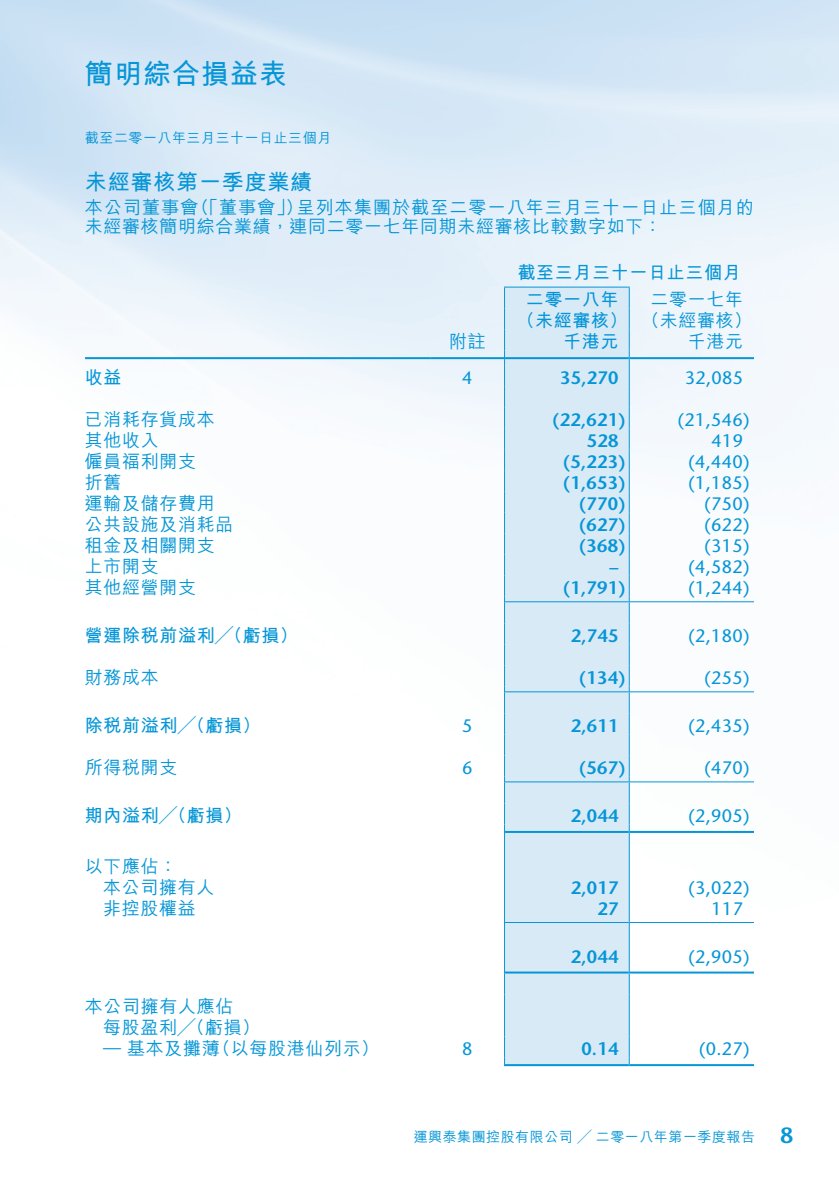
<style>
.page{position:relative;width:839px;height:1191px;background:#fff}
.page>*{position:absolute;margin:0;border:0;box-sizing:border-box;transform-origin:0 0}
.t1{font:700 28px "M Hei HK";letter-spacing:.035em;color:#0696d7}
._01_H1{font:700 22px "M Hei HK";letter-spacing:.035em;color:#0696d7}
.t2{font:600 22px "Stone Sans Std";color:#0696d7}
._50_Table_txt{font:500 18px "M Hei HK";letter-spacing:.035em;color:#0696d7}
._50_Table_txt-2{font:500 18px "Stone Sans Std";letter-spacing:.015em;color:#0696d7}
._50_Table_txt-3{font:600 18px "Stone Sans Std";letter-spacing:.015em;color:#0696d7}
._50_Table_txt-4{font:700 18px "M Hei HK";letter-spacing:.035em;color:#0696d7}
._00_txt{font:500 18px/19px "M Hei HK";letter-spacing:.035em;color:#0696d7}
._00_txt-2{font:500 18px "M Hei HK";letter-spacing:.06em;color:#0696d7}
.t3{font:500 14px "M Hei HK";letter-spacing:.035em;color:#0696d7}
</style>
<div class="page">
<div style="left:505px;top:287px;width:124px;height:777px;background:#d9eaf7"></div>
<hr style="left:504px;top:286px;width:126px;height:1px;background:#0696d7">
<hr style="left:504px;top:994px;width:1px;height:42px;background:#0696d7">
<hr style="left:629px;top:994px;width:1px;height:42px;background:#0696d7">
<svg style="left:504px;top:1036px;width:1px;height:30px"></svg>
<svg style="left:629px;top:1036px;width:1px;height:30px"></svg>
<svg style="left:504px;top:287px;width:1px;height:707px"></svg>
<svg style="left:629px;top:287px;width:1px;height:707px"></svg>
<hr style="left:85px;top:357px;width:346px;height:2px;background:#0696d7">
<hr style="left:431px;top:357px;width:73px;height:2px;background:#0696d7">
<hr style="left:505px;top:357px;width:124px;height:2px;background:#0696d7">
<hr style="left:630px;top:357px;width:124px;height:2px;background:#0696d7">
<hr style="left:505px;top:601px;width:124px;height:1px;background:#0696d7">
<hr style="left:630px;top:601px;width:124px;height:1px;background:#0696d7">
<hr style="left:505px;top:691px;width:124px;height:1px;background:#0696d7">
<hr style="left:630px;top:691px;width:124px;height:1px;background:#0696d7">
<hr style="left:505px;top:781px;width:124px;height:1px;background:#0696d7">
<hr style="left:630px;top:781px;width:124px;height:1px;background:#0696d7">
<hr style="left:505px;top:831px;width:124px;height:2px;background:#0696d7">
<hr style="left:630px;top:831px;width:124px;height:2px;background:#0696d7">
<hr style="left:505px;top:922px;width:124px;height:1px;background:#0696d7">
<hr style="left:630px;top:922px;width:124px;height:1px;background:#0696d7">
<hr style="left:505px;top:971px;width:124px;height:2px;background:#0696d7">
<hr style="left:630px;top:971px;width:124px;height:2px;background:#0696d7">
<hr style="left:505px;top:1064px;width:124px;height:2px;background:#0696d7">
<hr style="left:630px;top:1064px;width:124px;height:2px;background:#0696d7">
<p class="t1" style="left:85px;top:54px;width:204px">簡明綜合損益表</p>
<p class="t3" style="left:85px;top:127px;width:248px">截至二零一八年三月三十一日止三個月</p>
<p class="_01_H1" style="left:85px;top:166px;width:229px">未經審核第一季度業績</p>
<p class="_00_txt-2" style="left:297px;top:195px;width:459px">呈列本集團於截至二零一八年三月三十一日止三個月的</p>
<p class="_00_txt" style="left:85px;top:197px;width:578px">本公司董事會<br>未經審核簡明綜合業績，連同二零一七年同期未經審核比較數字如下：</p>
<p class="_50_Table_txt-4" style="left:518px;top:259px;width:225px">截至三月三十一日止三個月</p>
<p class="_50_Table_txt" style="left:650px;top:286px;width:94px">二零一七年</p>
<p class="_00_txt-2" style="left:191px;top:195px;width:114px">（「董事會」）</p>
<p class="_50_Table_txt-4" style="left:526px;top:286px;width:94px">二零一八年</p>
<p class="_50_Table_txt-4" style="left:517px;top:307px;width:112px">（未經審核）</p>
<p class="_50_Table_txt" style="left:641px;top:307px;width:112px">（未經審核(</p>
<p class="_50_Table_txt" style="left:449px;top:328px;width:38px">附註</p>
<p class="_50_Table_txt-4" style="left:563px;top:328px;width:57px">千港元</p>
<p class="_50_Table_txt" style="left:688px;top:328px;width:57px">千港元</p>
<p class="_50_Table_txt-4" style="left:85px;top:364px;width:38px">收益</p>
<p class="_50_Table_txt-2" style="left:462px;top:367px;width:12px">4</p>
<p class="_50_Table_txt-3" style="left:560px;top:367px;width:60px">35,270</p>
<p class="_50_Table_txt-2" style="left:685px;top:367px;width:60px">32,085</p>
<p class="_50_Table_txt" style="left:85px;top:406px;width:131px">已消耗存貨成本</p>
<p class="_50_Table_txt" style="left:85px;top:427px;width:75px">其他收入</p>
<p class="_50_Table_txt-3" style="left:552px;top:409px;width:75px">)22,621(</p>
<p class="_50_Table_txt-3" style="left:587px;top:430px;width:33px">528</p>
<p class="_50_Table_txt-2" style="left:678px;top:409px;width:73px">)21,546(</p>
<p class="_50_Table_txt-2" style="left:712px;top:430px;width:33px">419</p>
<p class="_50_Table_txt" style="left:85px;top:448px;width:113px">僱員福利開支</p>
<p class="_50_Table_txt" style="left:85px;top:469px;width:38px">折舊</p>
<p class="_50_Table_txt" style="left:85px;top:490px;width:131px">運輸及儲存費用</p>
<p class="_50_Table_txt" style="left:85px;top:511px;width:150px">公共設施及消耗品</p>
<p class="_50_Table_txt" style="left:85px;top:532px;width:131px">租金及相關開支</p>
<p class="_50_Table_txt" style="left:85px;top:553px;width:75px">上市開支</p>
<p class="_50_Table_txt" style="left:85px;top:574px;width:113px">其他經營開支</p>
<p class="_50_Table_txt-3" style="left:563px;top:451px;width:64px">)5,223(</p>
<p class="_50_Table_txt-2" style="left:688px;top:451px;width:63px">)4,440(</p>
<p class="_50_Table_txt-3" style="left:563px;top:472px;width:64px">)1,653(</p>
<p class="_50_Table_txt-2" style="left:688px;top:472px;width:63px">)1,185(</p>
<p class="_50_Table_txt-3" style="left:579px;top:493px;width:48px">)770(</p>
<p class="_50_Table_txt-2" style="left:705px;top:493px;width:46px">)750(</p>
<p class="_50_Table_txt-3" style="left:579px;top:514px;width:48px">)627(</p>
<p class="_50_Table_txt-2" style="left:705px;top:514px;width:46px">)622(</p>
<p class="_50_Table_txt-3" style="left:579px;top:535px;width:48px">)368(</p>
<p class="_50_Table_txt-2" style="left:705px;top:535px;width:46px">)315(</p>
<p class="_50_Table_txt-3" style="left:609px;top:556px;width:10px">–</p>
<p class="_50_Table_txt-2" style="left:688px;top:556px;width:63px">)4,582(</p>
<p class="_50_Table_txt-3" style="left:563px;top:577px;width:64px">)1,791(</p>
<p class="_50_Table_txt-2" style="left:688px;top:577px;width:63px">)1,244(</p>
<p class="_50_Table_txt-4" style="left:85px;top:622px;width:214px">營運除稅前溢利╱（虧損(</p>
<p class="_50_Table_txt-3" style="left:571px;top:625px;width:49px">2,745</p>
<p class="_50_Table_txt-2" style="left:688px;top:625px;width:63px">)2,180(</p>
<p class="_50_Table_txt" style="left:85px;top:664px;width:75px">財務成本</p>
<p class="_50_Table_txt-3" style="left:579px;top:667px;width:48px">)134(</p>
<p class="_50_Table_txt-2" style="left:705px;top:667px;width:46px">)255(</p>
<p class="_50_Table_txt-4" style="left:85px;top:712px;width:177px">除稅前溢利╱（虧損(</p>
<p class="_50_Table_txt-2" style="left:462px;top:715px;width:12px">5</p>
<p class="_50_Table_txt-3" style="left:571px;top:715px;width:49px">2,611</p>
<p class="_50_Table_txt-2" style="left:688px;top:715px;width:63px">)2,435(</p>
<p class="_50_Table_txt" style="left:85px;top:754px;width:94px">所得稅開支</p>
<p class="_50_Table_txt-2" style="left:462px;top:757px;width:12px">6</p>
<p class="_50_Table_txt-3" style="left:579px;top:757px;width:48px">)567(</p>
<p class="_50_Table_txt-2" style="left:705px;top:757px;width:46px">)470(</p>
<p class="_50_Table_txt-4" style="left:85px;top:802px;width:158px">期內溢利╱（虧損(</p>
<p class="_50_Table_txt" style="left:85px;top:853px;width:94px">以下應佔：</p>
<p class="_50_Table_txt-3" style="left:571px;top:805px;width:49px">2,044</p>
<p class="_50_Table_txt-2" style="left:688px;top:805px;width:63px">)2,905(</p>
<p class="_50_Table_txt" style="left:103px;top:874px;width:113px">本公司擁有人</p>
<p class="_50_Table_txt" style="left:103px;top:895px;width:94px">非控股權益</p>
<p class="_50_Table_txt-3" style="left:571px;top:876px;width:49px">2,017</p>
<p class="_50_Table_txt-3" style="left:597px;top:897px;width:22px">27</p>
<p class="_50_Table_txt-2" style="left:688px;top:876px;width:63px">)3,022(</p>
<p class="_50_Table_txt-2" style="left:712px;top:897px;width:33px">117</p>
<p class="_50_Table_txt-3" style="left:571px;top:945px;width:49px">2,044</p>
<p class="_50_Table_txt-2" style="left:688px;top:945px;width:63px">)2,905(</p>
<p class="_50_Table_txt" style="left:85px;top:993px;width:150px">本公司擁有人應佔</p>
<p class="_50_Table_txt" style="left:103px;top:1014px;width:158px">每股盈利╱（虧損(</p>
<p class="_50_Table_txt" style="left:212px;top:1035px;width:168px">（以每股港仙列示(</p>
<p class="_50_Table_txt" style="left:127px;top:1035px;width:94px">基本及攤薄</p>
<p class="_50_Table_txt-2" style="left:103px;top:1035px;width:19px">—</p>
<p class="_50_Table_txt-2" style="left:462px;top:1038px;width:12px">8</p>
<p class="_50_Table_txt-3" style="left:581px;top:1038px;width:39px">0.14</p>
<p class="_50_Table_txt-2" style="left:699px;top:1038px;width:52px">)0.27(</p>
<p class="t3" style="left:414px;top:1126px;width:343px">運興泰集團控股有限公司 ╱ 二零一八年第一季度報告</p>
<p class="t2" style="left:781px;top:1121px;width:14px">8</p>
</div>
